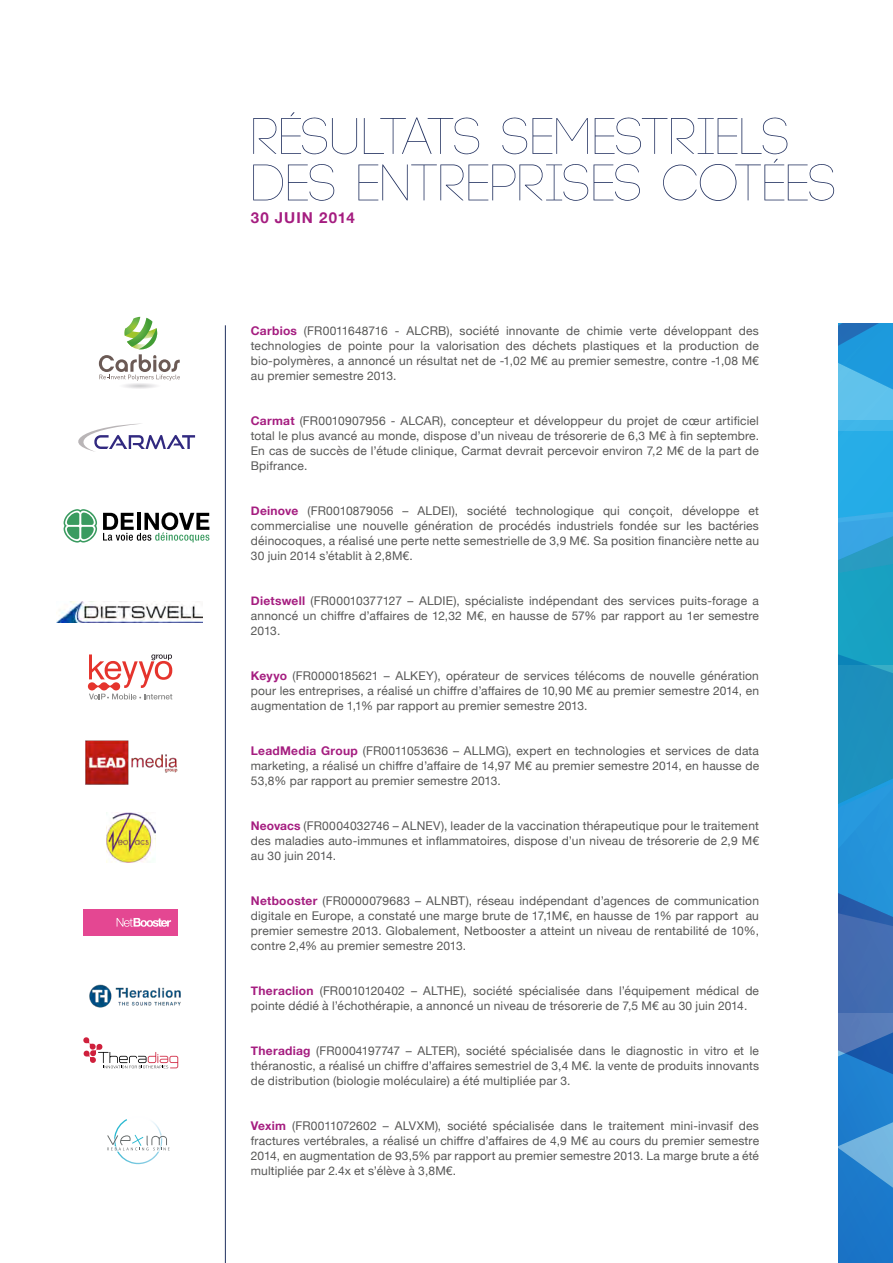
<style>
.page{position:relative;width:893px;height:1263px;background:#fff}
.page>*{position:absolute;margin:0;border:0;box-sizing:border-box;transform-origin:0 0}
.t1{font:300 51.3px/46.5px "Code";letter-spacing:.005em;color:#21305f}
.t2{font:700 15px "Helvetica Neue";letter-spacing:.07em;color:#a51d80}
.t3{font:12px/15px "Helvetica Neue";letter-spacing:.015em;color:#575756;text-align:justify}
.s1{font-weight:700;color:#a51d80}
</style>
<div class="page">
<svg style="left:99px;top:317px;width:81px;height:72px"></svg>
<svg style="left:78px;top:424px;width:117px;height:28px"></svg>
<img style="left:57px;top:601px;width:146px;height:21px">
<svg style="left:88px;top:654px;width:84px;height:45px"></svg>
<img style="left:85px;top:740px;width:93px;height:45px">
<img style="left:107px;top:812px;width:49px;height:51px">
<div style="left:83px;top:909px;width:95px;height:26px;background:#e44792"></div>
<svg style="left:117px;top:918px;width:54px;height:9px"></svg>
<svg style="left:83px;top:1037px;width:95px;height:31px"></svg>
<svg style="left:107px;top:1119px;width:63px;height:45px"></svg>
<img style="left:89px;top:984px;width:92px;height:24px">
<svg style="left:64px;top:509px;width:33px;height:34px"></svg>
<svg style="left:103px;top:512px;width:106px;height:30px"></svg>
<hr style="left:225px;top:325px;width:1px;height:938px;background:#21305f">
<svg style="left:839px;top:323px;width:54px;height:940px"></svg>
<p class="t1" style="left:251px;top:114px;width:586px">RÉSULTATS SEMESTRIELS<br>DES ENTREPRISES COTÉES</p>
<p class="t2" style="left:251px;top:206px;width:105px">30 JUIN 2014</p>
<p class="t3" style="left:251px;top:324px;width:510px"><span class="s1">Carbios</span> (FR0011648716 - ALCRB), société innovante de chimie verte développant des technologies de pointe pour la valorisation des déchets plastiques et la production de bio-polymères, a annoncé un résultat net de -1,02 M€ au premier semestre, contre -1,08 M€ au premier semestre 2013.</p>
<p class="t3" style="left:251px;top:414px;width:510px"><span class="s1">Carmat</span> (FR0010907956 - ALCAR), concepteur et développeur du projet de cœur artificiel total le plus avancé au monde, dispose d’un niveau de trésorerie de 6,3 M€ à fin septembre.<br>En cas de succès de l’étude clinique, Carmat devrait percevoir environ 7,2 M€ de la part de Bpifrance.</p>
<p class="t3" style="left:251px;top:504px;width:510px"><span class="s1">Deinove</span> (FR0010879056 – ALDEI), société technologique qui conçoit, développe et commercialise une nouvelle génération de procédés industriels fondée sur les bactéries déinocoques, a réalisé une perte nette semestrielle de 3,9 M€. Sa position financière nette au 30 juin 2014 s’établit à 2,8M€.</p>
<p class="t3" style="left:251px;top:594px;width:510px"><span class="s1">Dietswell</span> (FR00010377127 – ALDIE), spécialiste indépendant des services puits-forage a annoncé un chiffre d’affaires de 12,32 M€, en hausse de 57% par rapport au 1er semestre 2013.</p>
<p class="t3" style="left:251px;top:669px;width:510px"><span class="s1">Keyyo</span> (FR0000185621 – ALKEY), opérateur de services télécoms de nouvelle génération pour les entreprises, a réalisé un chiffre d’affaires de 10,90 M€ au premier semestre 2014, en augmentation de 1,1% par rapport au premier semestre 2013.</p>
<p class="t3" style="left:251px;top:744px;width:510px"><span class="s1">LeadMedia Group</span> (FR0011053636 – ALLMG), expert en technologies et services de data marketing, a réalisé un chiffre d’affaire de 14,97 M€ au premier semestre 2014, en hausse de 53,8% par rapport au premier semestre 2013.</p>
<p class="t3" style="left:251px;top:819px;width:510px"><span class="s1">Neovacs</span> (FR0004032746 – ALNEV), leader de la vaccination thérapeutique pour le traitement des maladies auto-immunes et inflammatoires, dispose d’un niveau de trésorerie de 2,9 M€ au 30 juin 2014.</p>
<p class="t3" style="left:251px;top:894px;width:510px"><span class="s1">Netbooster</span> (FR0000079683 – ALNBT), réseau indépendant d’agences de communication digitale en Europe, a constaté une marge brute de 17,1M€, en hausse de 1% par rapport au premier semestre 2013. Globalement, Netbooster a atteint un niveau de rentabilité de 10%, contre 2,4% au premier semestre 2013.</p>
<p class="t3" style="left:251px;top:984px;width:510px"><span class="s1">Theraclion</span> (FR0010120402 – ALTHE), société spécialisée dans l’équipement médical de pointe dédié à l’échothérapie, a annoncé un niveau de trésorerie de 7,5 M€ au 30 juin 2014.</p>
<p class="t3" style="left:251px;top:1044px;width:510px"><span class="s1">Theradiag</span> (FR0004197747 – ALTER), société spécialisée dans le diagnostic in vitro et le théranostic, a réalisé un chiffre d’affaires semestriel de 3,4 M€. la vente de produits innovants de distribution (biologie moléculaire) a été multipliée par 3.</p>
<p class="t3" style="left:251px;top:1119px;width:510px"><span class="s1">Vexim</span> (FR0011072602 – ALVXM), société spécialisée dans le traitement mini-invasif des fractures vertébrales, a réalisé un chiffre d’affaires de 4,9 M€ au cours du premier semestre 2014, en augmentation de 93,5% par rapport au premier semestre 2013. La marge brute a été multipliée par 2.4x et s’élève à 3,8M€.</p>
</div>
